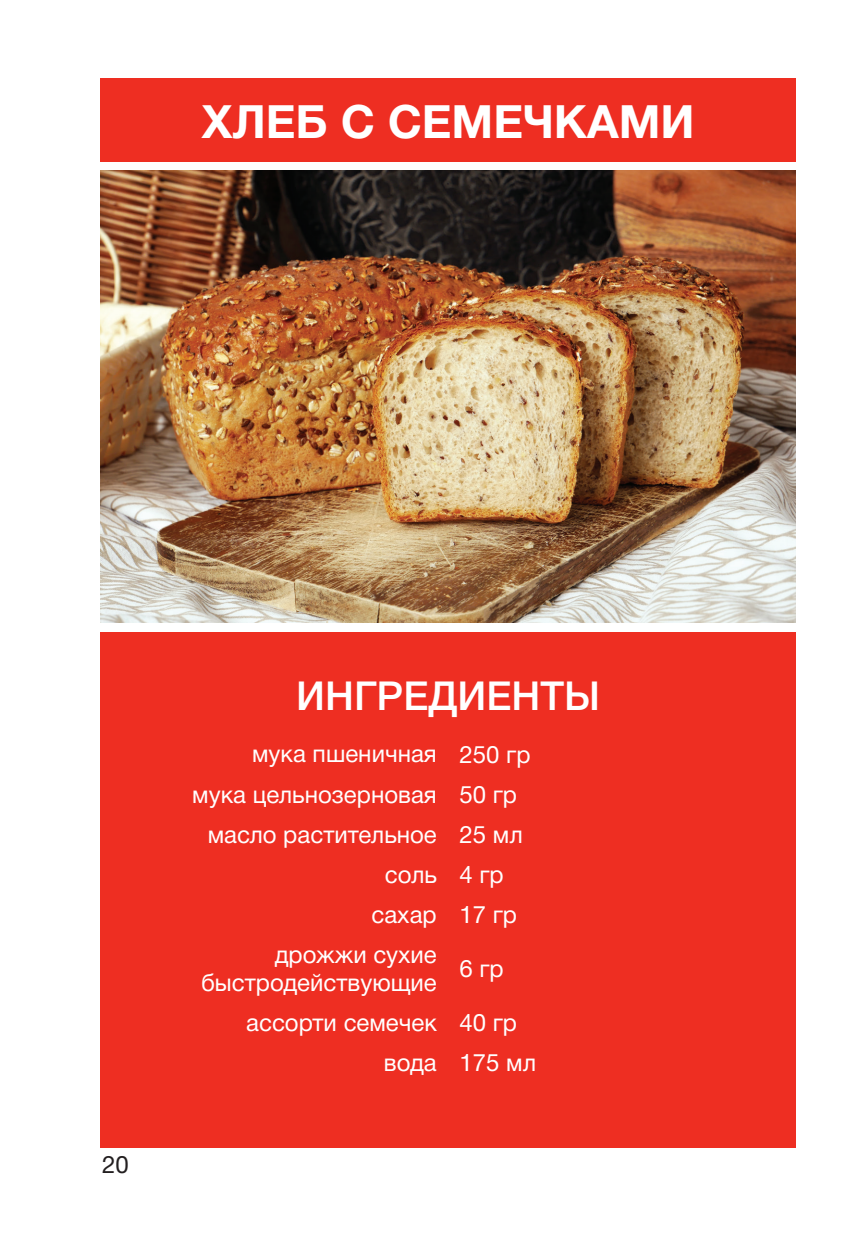
<style>
.page{position:relative;width:868px;height:1248px;background:#fff}
.page>*{position:absolute;margin:0;border:0;box-sizing:border-box;transform-origin:0 0}
.t1{font:700 46px "Helvetica Neue Cyr";color:#fff}
.t2{font:500 40px "Helvetica Neue Cyr";color:#fff}
.t3{font:24px/28.8px "Helvetica Neue Cyr";color:#fff;text-align:right}
.t4{font:24px "Helvetica Neue Cyr";color:#231f20}
</style>
<div class="page">
<img style="left:100px;top:171px;width:695px;height:451px">
<div style="left:100px;top:78px;width:695px;height:83px;background:#ee2e22"></div>
<div style="left:100px;top:632px;width:695px;height:515px;background:#ee2e22"></div>
<p class="t1" style="left:202px;top:96px;width:494px">ХЛЕБ С СЕМЕЧКАМИ</p>
<p class="t4" style="left:102px;top:1151px;width:28px">20</p>
<p class="t2" style="left:296px;top:674px;width:305px">ИНГРЕДИЕНТЫ</p>
<p class="t3" style="left:252px;top:739px;width:186px">мука пшеничная</p>
<p class="t3" style="left:459px;top:740px;width:73px">250 гр</p>
<p class="t3" style="left:192px;top:780px;width:246px">мука цельнозерновая</p>
<p class="t3" style="left:459px;top:780px;width:59px">50 гр</p>
<p class="t3" style="left:208px;top:820px;width:230px">масло растительное</p>
<p class="t3" style="left:459px;top:820px;width:65px">25 мл</p>
<p class="t3" style="left:385px;top:860px;width:53px">соль</p>
<p class="t3" style="left:459px;top:860px;width:46px">4 гр</p>
<p class="t3" style="left:371px;top:900px;width:67px">сахар</p>
<p class="t3" style="left:459px;top:900px;width:59px">17 гр</p>
<p class="t3" style="left:201px;top:939px;width:237px">дрожжи сухие быстродействующие</p>
<p class="t3" style="left:459px;top:954px;width:46px">6 гр</p>
<p class="t3" style="left:246px;top:1008px;width:192px">ассорти семечек</p>
<p class="t3" style="left:459px;top:1008px;width:59px">40 гр</p>
<p class="t3" style="left:384px;top:1048px;width:54px">вода</p>
<p class="t3" style="left:459px;top:1048px;width:78px">175 мл</p>
</div>
